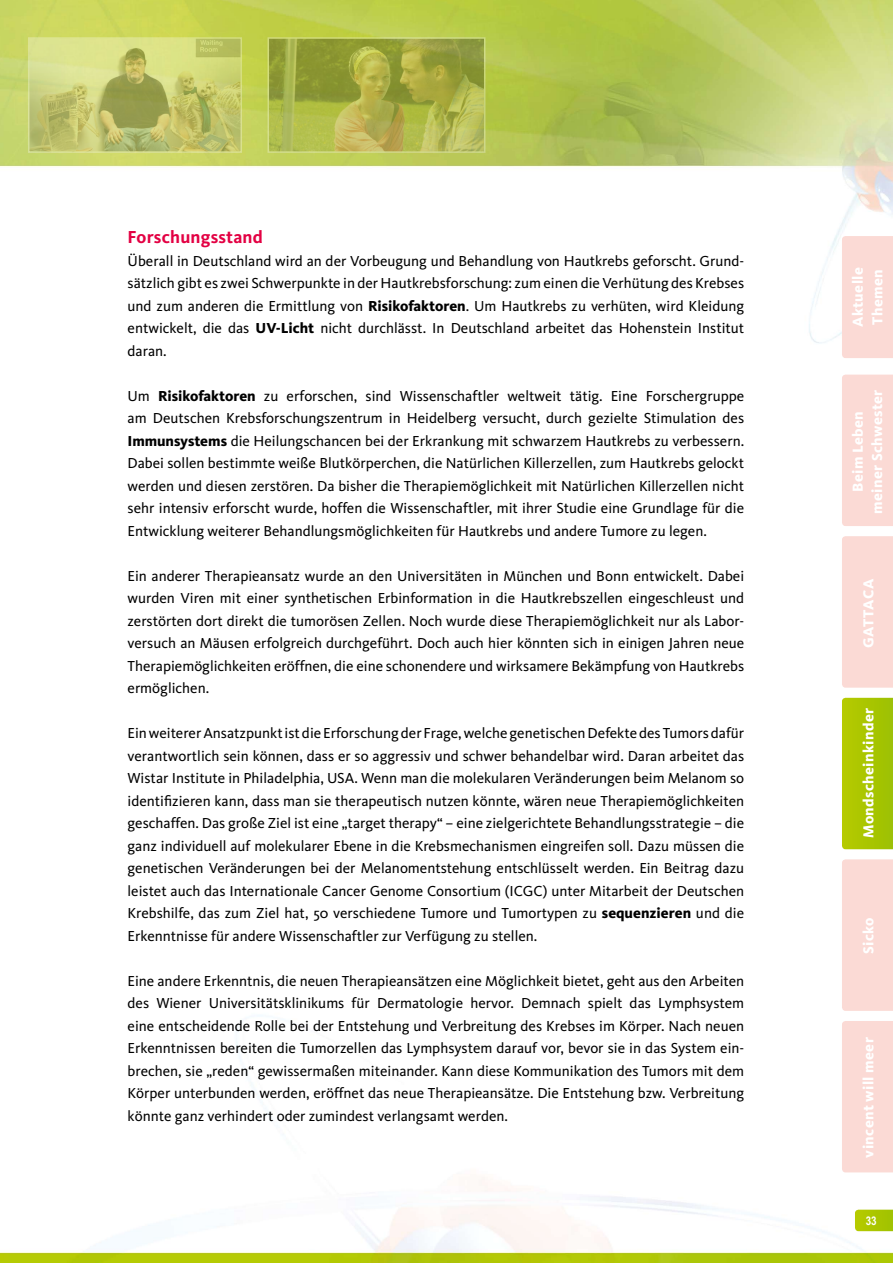
<style>
.page{position:relative;width:893px;height:1263px;background:#fff}
.page>*{position:absolute;margin:0;border:0;box-sizing:border-box;transform-origin:0 0}
.t1{font:700 18px "Kievit";letter-spacing:.01em;color:#e30043}
.t2{font:15px/22.5px "Kievit";color:#000;text-align:justify}
.t3{font:800 15px/19.5px "Kievit";letter-spacing:.025em;color:#fff;text-align:center}
.t4{font:700 12px "Arial Narrow";color:#fff}
.s1{font-weight:800}
</style>
<div class="page">
<img style="left:0;top:0;width:893px;height:1263px">
<img style="left:271px;top:40px;width:211px;height:110px">
<img style="left:31px;top:40px;width:208px;height:110px">
<svg style="left:855px;top:1210px;width:38px;height:21px"></svg>
<div style="left:842px;top:375px;width:51px;height:151px;background:#fbdad5"></div>
<div style="left:842px;top:236px;width:51px;height:122px;background:#fbdad5"></div>
<div style="left:842px;top:536px;width:51px;height:152px;background:#fbdad5"></div>
<div style="left:842px;top:859px;width:51px;height:152px;background:#fbdad5"></div>
<div style="left:842px;top:1021px;width:51px;height:151px;background:#fbdad5"></div>
<svg style="left:842px;top:698px;width:51px;height:151px;background:#a9c501"></svg>
<p class="t1" style="left:128px;top:226px;width:137px">Forschungsstand</p>
<p class="t2" style="left:128px;top:249px;width:618px">Überall in Deutschland wird an der Vorbeugung und Behandlung von Hautkrebs geforscht. Grund&shy;sätzlich gibt es zwei Schwerpunkte in der Hautkrebsforschung: zum einen die Verhütung des Krebses und zum anderen die Ermittlung von <span class="s1">Risikofaktoren</span>. Um Hautkrebs zu verhüten, wird Kleidung entwickelt, die das <span class="s1">UV-Licht</span> nicht durchlässt. In Deutschland arbeitet das Hohenstein Institut daran.</p>
<p class="t2" style="left:128px;top:384px;width:618px">Um <span class="s1">Risikofaktoren</span> zu erforschen, sind Wissenschaftler weltweit tätig. Eine Forschergruppe am Deutschen Krebsforschungszentrum in Heidelberg versucht, durch gezielte Stimulation des <span class="s1">Immunsystems</span> die Heilungschancen bei der Erkrankung mit schwarzem Hautkrebs zu verbessern.<br>Dabei sollen bestimmte weiße Blutkörperchen, die Natürlichen Killerzellen, zum Hautkrebs gelockt werden und diesen zerstören. Da bisher die Therapiemöglichkeit mit Natürlichen Killerzellen nicht sehr intensiv erforscht wurde, hoffen die Wissenschaftler, mit ihrer Studie eine Grundlage für die Entwicklung weiterer Behandlungsmöglichkeiten für Hautkrebs und andere Tumore zu legen.</p>
<p class="t2" style="left:128px;top:564px;width:618px">Ein anderer Therapieansatz wurde an den Universitäten in München und Bonn entwickelt. Dabei wurden Viren mit einer synthetischen Erbinformation in die Hautkrebszellen eingeschleust und zerstörten dort direkt die tumorösen Zellen. Noch wurde diese Therapiemöglichkeit nur als Labor&shy;versuch an Mäusen erfolgreich durchgeführt. Doch auch hier könnten sich in einigen Jahren neue Therapiemöglichkeiten eröffnen, die eine schonendere und wirksamere Bekämpfung von Hautkrebs ermöglichen.</p>
<p class="t2" style="left:128px;top:722px;width:618px">Ein weiterer Ansatzpunkt ist die Erforschung der Frage, welche genetischen Defekte des Tumors dafür verantwortlich sein können, dass er so aggressiv und schwer behandelbar wird. Daran arbeitet das Wistar Institute in Philadelphia, USA. Wenn man die molekularen Veränderungen beim Melanom so identifizieren kann, dass man sie therapeutisch nutzen könnte, wären neue Therapiemöglichkeiten geschaffen. Das große Ziel ist eine „target therapy“ – eine zielgerichtete Behandlungsstrategie – die ganz individuell auf molekularer Ebene in die Krebsmechanismen eingreifen soll. Dazu müssen die genetischen Veränderungen bei der Melanomentstehung entschlüsselt werden. Ein Beitrag dazu leistet auch das Internationale Cancer Genome Consortium (ICGC) unter Mitarbeit der Deutschen Krebshilfe, das zum Ziel hat, 50 verschiedene Tumore und Tumortypen zu <span class="s1">sequenzieren</span> und die Erkenntnisse für andere Wissenschaftler zur Verfügung zu stellen.</p>
<p class="t2" style="left:128px;top:969px;width:618px">Eine andere Erkenntnis, die neuen Therapieansätzen eine Möglichkeit bietet, geht aus den Arbeiten des Wiener Universitätsklinikums für Dermatologie hervor. Demnach spielt das Lymphsystem eine entscheidende Rolle bei der Entstehung und Verbreitung des Krebses im Körper. Nach neuen Erkenntnissen bereiten die Tumorzellen das Lymphsystem darauf vor, bevor sie in das System ein&shy;brechen, sie „reden“ gewissermaßen miteinander. Kann diese Kommunikation des Tumors mit dem Körper unterbunden werden, eröffnet das neue Therapieansätze. Die Entstehung bzw. Verbreitung könnte ganz verhindert oder zumindest verlangsamt werden.</p>
<p class="t3" style="left:848px;top:327px;width:61px;text-align:left;rotate:-90deg">Aktuelle<br>Themen</p>
<p class="t3" style="left:848px;top:514px;width:126px;rotate:-90deg">Beim Leben meiner Schwester</p>
<p class="t3" style="left:859px;top:648px;width:70px;rotate:-90deg">Gattaca</p>
<p class="t3" style="left:859px;top:838px;width:132px;rotate:-90deg">Mondscheinkinder</p>
<p class="t3" style="left:859px;top:954px;width:38px;rotate:-90deg">Sicko</p>
<p class="t3" style="left:858px;top:1157px;width:122px;rotate:-90deg">vincent will meer</p>
<p class="t4" style="left:866px;top:1211px;width:12px">33</p>
</div>
